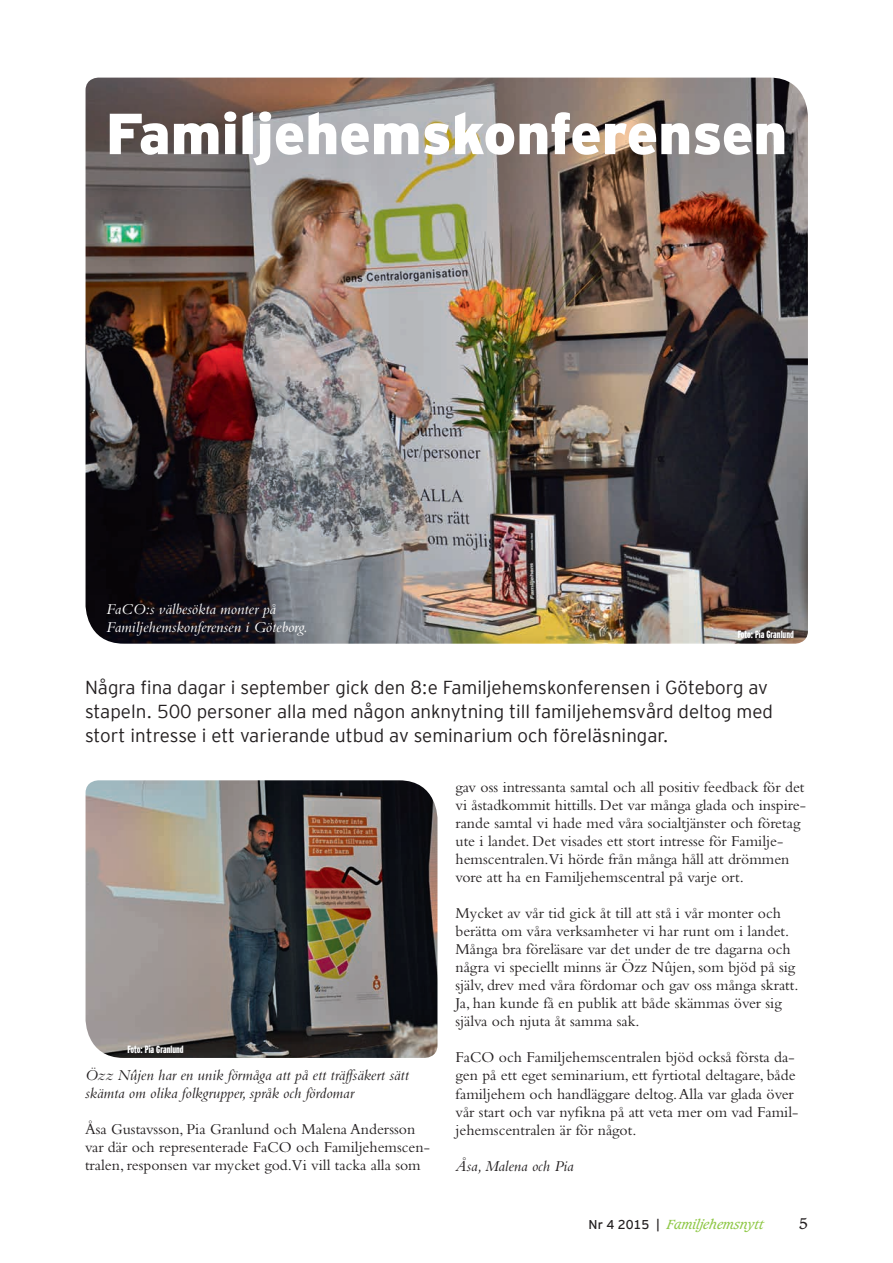
<style>
.page{position:relative;width:893px;height:1263px;background:#fff}
.page>*{position:absolute;margin:0;border:0;box-sizing:border-box;transform-origin:0 0}
.t1{font:900 57.75px "Interstate Mono";color:#fff}
.t2{font:18.75px/24px "Interstate Mono Lgt";color:#231f20}
.t3{font:15.75px/18px "Bembo";color:#231f20}
.t4{font:italic 15.75px/18px "Bembo";color:#231f20}
.t5{font:italic 15.75px/18px "Bembo";color:#fff}
.t6{font:15px "Caxton";color:#231f20}
.t7{font:italic 12.75px "Caxton";color:#90c848}
.t8{font:900 extra-condensed 10.5px "Interstate";color:#fff}
.s1{font-family:"Interstate Mono";font-style:normal;color:#231f20}
</style>
<div class="page">
<img style="left:86px;top:780px;width:351px;height:278px">
<img style="left:86px;top:78px;width:722px;height:566px">
<h1 class="t1" style="left:106px;top:101px;width:683px">Familjehemskonferensen</h1>
<p class="t5" style="left:106px;top:600px;width:203px">FaCO:s välbesökta monter på<br>Familjehemskonferensen i Göteborg.</p>
<p class="t8" style="left:738px;top:628px;width:58px">Foto: Pia Granlund</p>
<p class="t2" style="left:85px;top:675px;width:689px">Några fina dagar i september gick den 8:e Familjehemskonferensen i Göteborg av stapeln. 500 personer alla med någon anknytning till familjehemsvård deltog med stort intresse i ett varierande utbud av seminarium och föreläsningar.</p>
<p class="t8" style="left:128px;top:1044px;width:58px">Foto: Pia Granlund</p>
<p class="t4" style="left:85px;top:1065px;width:325px">Özz Nûjen har en unik förmåga att på ett träffsäkert sätt skämta om olika folkgrupper, språk och fördomar</p>
<p class="t3" style="left:85px;top:1120px;width:346px">Åsa Gustavsson, Pia Granlund och Malena Andersson var där och representerade FaCO och Familjehemscen&shy;tralen, responsen var mycket god.Vi vill tacka alla som</p>
<p class="t3" style="left:455px;top:778px;width:352px">gav oss intressanta samtal och all positiv feedback för det vi åstadkommit hittills. Det var många glada och inspire&shy;rande samtal vi hade med våra socialtjänster och företag ute i landet. Det visades ett stort intresse för Familje&shy;hemscentralen.Vi hörde från många håll att drömmen vore att ha en Familjehemscentral på varje ort.</p>
<p class="t3" style="left:455px;top:904px;width:345px">Mycket av vår tid gick åt till att stå i vår monter och berätta om våra verksamheter vi har runt om i landet.<br>Många bra föreläsare var det under de tre dagarna och några vi speciellt minns är Özz Nûjen, som bjöd på sig själv, drev med våra fördomar och gav oss många skratt.<br>Ja, han kunde få en publik att både skämmas över sig själva och njuta åt samma sak.</p>
<p class="t3" style="left:455px;top:1048px;width:344px">FaCO och Familjehemscentralen bjöd också första da&shy;gen på ett eget seminarium, ett fyrtiotal deltagare, både familjehem och handläggare deltog. Alla var glada över vår start och var nyfikna på att veta mer om vad Famil&shy;jehemscentralen är för något.</p>
<p class="t4" style="left:455px;top:1156px;width:120px">Åsa, Malena och Pia</p>
<p class="t7" style="left:589px;top:1217px;width:176px"><span class="s1">Nr 4 2015 |</span> Familjehemsnytt</p>
<p class="t6" style="left:799px;top:1214px;width:10px">5</p>
</div>
